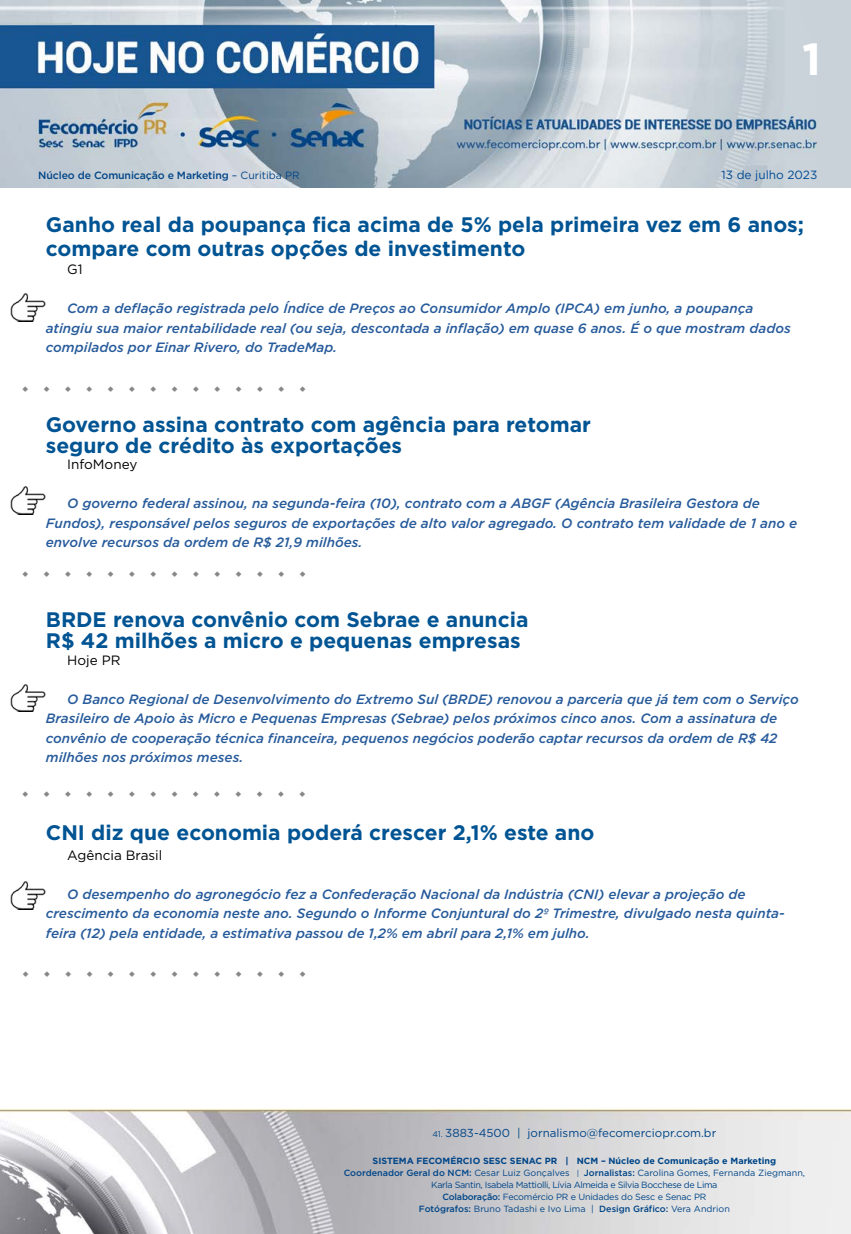
<style>
.page{position:relative;width:851px;height:1234px;background:#fff}
.page>*{position:absolute;margin:0;border:0;box-sizing:border-box;transform-origin:0 0}
.t1{font:700 45px "Gotham";color:#fff}
.t2{font:700 21px/21px "Gotham";color:#005493}
.t3{font:italic 500 13.5px/19.5px "Gotham";color:#275b9b}
.t4{font:13.5px "Gotham";color:#000}
.t5{font:11.85px "Gotham";color:#004a93}
.t6{font:11.55px "Gotham";color:#004587}
.t7{font:500 10.5px "Gotham";letter-spacing:-.01em;color:#004587}
.t8{font:9px/12px "Gotham";letter-spacing:-.02em;color:#004587;text-align:center}
.s1{font-weight:400}
.s2{font-size:8.25px}
.s3{font-weight:700}
.s4{font-weight:500}
.s5{font-size:7.65px}
</style>
<div class="page">
<img style="left:0;top:0;width:850px;height:188px">
<img style="left:0;top:1109px;width:850px;height:124px">
<img style="left:11px;top:487px;width:35px;height:27px">
<img style="left:10px;top:293px;width:35px;height:28px">
<img style="left:10px;top:684px;width:36px;height:27px">
<img style="left:11px;top:881px;width:35px;height:27px">
<h1 class="t1" style="left:802px;top:29px;width:20px">1</h1>
<p class="t7" style="left:38px;top:168px;width:263px">Núcleo de Comunicação e Marketing <span class="s1">– Curitiba PR</span></p>
<p class="t5" style="left:721px;top:167px;width:97px">13 de julho 2023</p>
<h2 class="t2" style="left:46px;top:212px;width:759px;line-height:24px">Ganho real da poupança fica acima de 5% pela primeira vez em 6 anos; compare com outras opções de investimento</h2>
<p class="t4" style="left:67px;top:261px;width:17px">G1</p>
<p class="t3" style="left:46px;top:298px;width:746px;text-indent:21px">Com a deflação registrada pelo Índice de Preços ao Consumidor Amplo (IPCA) em junho, a poupança atingiu sua maior rentabilidade real (ou seja, descontada a inflação) em quase 6 anos. É o que mostram dados compilados por Einar Rivero, do TradeMap.</p>
<h2 class="t2" style="left:46px;top:413px;width:546px">Governo assina contrato com agência para retomar seguro de crédito às exportações</h2>
<p class="t4" style="left:67px;top:456px;width:72px">InfoMoney</p>
<p class="t3" style="left:46px;top:493px;width:752px;text-indent:21px">O governo federal assinou, na segunda-feira (10), contrato com a ABGF (Agência Brasileira Gestora de<br>Fundos), responsável pelos seguros de exportações de alto valor agregado. O contrato tem validade de 1 ano e envolve recursos da ordem de R$ 21,9 milhões.</p>
<h2 class="t2" style="left:46px;top:608px;width:484px">BRDE renova convênio com Sebrae e anuncia<br>R$ 42 milhões a micro e pequenas empresas</h2>
<p class="t4" style="left:67px;top:651px;width:55px">Hoje PR</p>
<p class="t3" style="left:46px;top:688px;width:754px;text-indent:21px">O Banco Regional de Desenvolvimento do Extremo Sul (BRDE) renovou a parceria que já tem com o Serviço Brasileiro de Apoio às Micro e Pequenas Empresas (Sebrae) pelos próximos cinco anos. Com a assinatura de convênio de cooperação técnica financeira, pequenos negócios poderão captar recursos da ordem de R$ 42 milhões nos próximos meses.</p>
<h2 class="t2" style="left:46px;top:821px;width:550px">CNI diz que economia poderá crescer 2,1% este ano</h2>
<p class="t4" style="left:67px;top:846px;width:97px">Agência Brasil</p>
<p class="t3" style="left:46px;top:883px;width:740px;text-indent:21px">O desempenho do agronegócio fez a Confederação Nacional da Indústria (CNI) elevar a projeção de crescimento da economia neste ano. Segundo o Informe Conjuntural do 2º Trimestre, divulgado nesta quinta&shy;feira (12) pela entidade, a estimativa passou de 1,2% em abril para 2,1% em julho.</p>
<p class="t6" style="left:432px;top:1125px;width:285px"><span class="s2">41.</span> 3883-4500 | jornalismo@fecomerciopr.com.br</p>
<p class="t8" style="left:343px;top:1154px;width:463px"><span class="s3">SISTEMA FECOMÉRCIO SESC SENAC PR | NCM – Núcleo de Comunicação e Marketing </span><span class="s4">Coordenador Geral do NCM:</span> Cesar Luiz Gonçalves <span class="s5">|</span> <span class="s4">Jornalistas:</span> Carolina Gomes, Fernanda Ziegmann, Karla Santin, Isabela Mattiolli, Lívia Almeida e Silvia Bocchese de Lima<br><span class="s4">Colaboração:</span> Fecomércio PR e Unidades do Sesc e Senac PR<br><span class="s4">Fotógrafos:</span> Bruno Tadashi e Ivo Lima | <span class="s4">Design Gráfico:</span> Vera Andrion</p>
</div>
